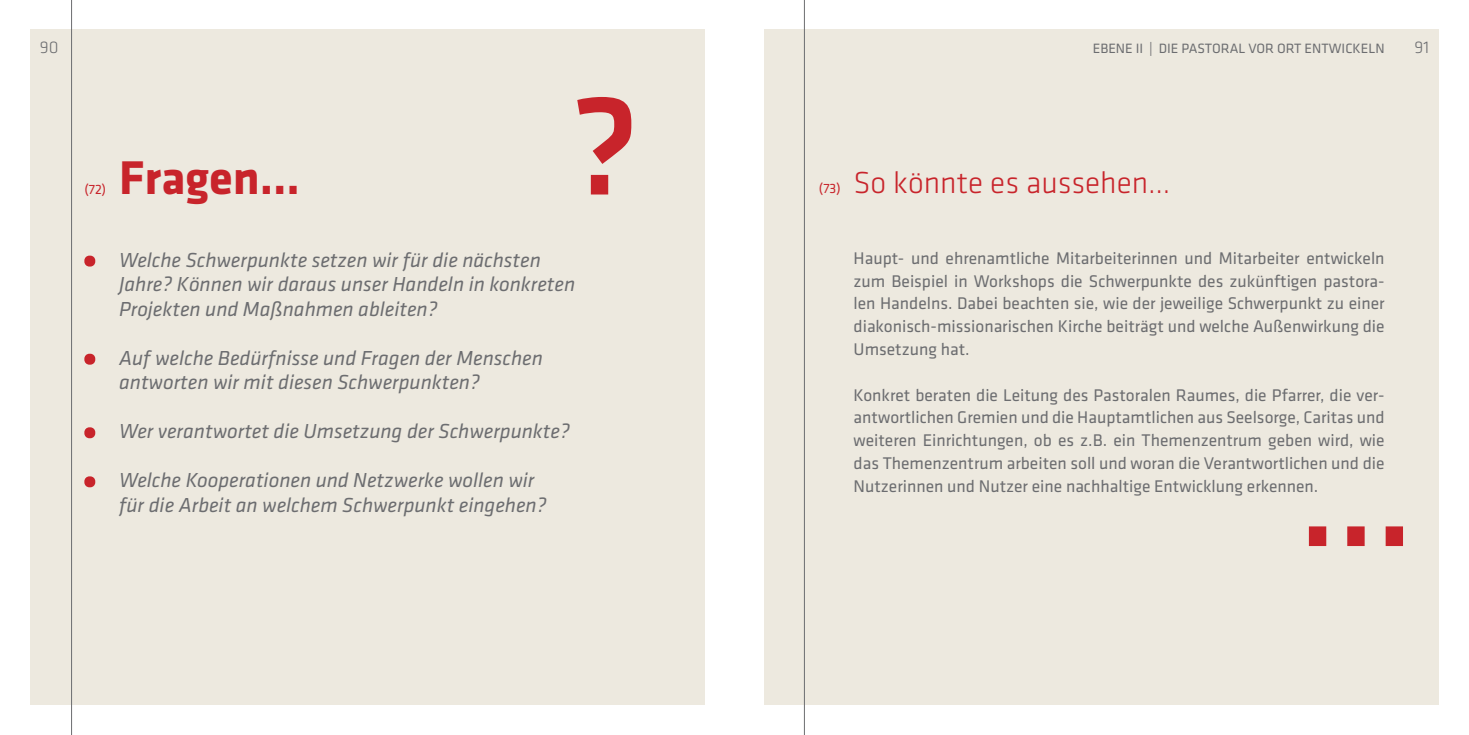
<style>
.page{position:relative;width:1469px;height:735px;background:#fff}
.page>*{position:absolute;margin:0;border:0;box-sizing:border-box;transform-origin:0 0}
.t1{font:500 140px "Klavika Basic";color:#c8242b}
.t2{font:700 49px "Klavika Basic";color:#c8242b}
.t3{font:300 31.5px "Klavika Basic";color:#c8242b}
.t4{font:italic 21px/24.5px "Klavika Basic";color:#6c6d70}
.t5{font:17.5px/22.8px "Klavika Basic";color:#6c6d70;text-align:justify}
.t6{font:300 17.5px "Klavika Basic";color:#6c6d70}
.t7{font:14px "Klavika Basic";color:#6c6d70}
.t8{font:14px "Klavika Basic";color:#c8242b}
</style>
<div class="page">
<div style="left:764px;top:30px;width:675px;height:674px;background:#ede9df"></div>
<div style="left:30px;top:30px;width:674px;height:674px;background:#ede9df"></div>
<div style="left:84px;top:255px;width:11px;height:11px;background:#c8242b;border-radius:5px"></div>
<div style="left:84px;top:353px;width:11px;height:11px;background:#c8242b;border-radius:5px"></div>
<div style="left:84px;top:427px;width:11px;height:11px;background:#c8242b;border-radius:5px"></div>
<div style="left:84px;top:476px;width:11px;height:11px;background:#c8242b;border-radius:5px"></div>
<svg style="left:1308px;top:526px;width:94px;height:19px"></svg>
<hr style="left:71px;top:0;width:1px;height:734px;background:#6c6d70">
<hr style="left:804px;top:0;width:1px;height:734px;background:#6c6d70">
<p class="t6" style="left:40px;top:36px;width:20px">90</p>
<p class="t7" style="left:1092px;top:39px;width:293px">EBENE II | DIE PASTORAL VOR ORT ENTWICKELN</p>
<p class="t6" style="left:1414px;top:36px;width:16px">91</p>
<p class="t8" style="left:84px;top:180px;width:23px">(72)</p>
<h2 class="t2" style="left:119px;top:142px;width:182px">Fragen...</h2>
<h1 class="t1" style="left:570px;top:53px;width:70px">?</h1>
<p class="t4" style="left:119px;top:247px;width:457px">Welche Schwerpunkte setzen wir für die nächsten<br>Jahre? Können wir daraus unser Handeln in konkreten<br>Projekten und Maßnahmen ableiten?</p>
<p class="t4" style="left:119px;top:345px;width:425px">Auf welche Bedürfnisse und Fragen der Menschen antworten wir mit diesen Schwerpunkten?</p>
<p class="t4" style="left:119px;top:418px;width:452px">Wer verantwortet die Umsetzung der Schwerpunkte?</p>
<p class="t4" style="left:119px;top:467px;width:429px">Welche Kooperationen und Netzwerke wollen wir für die Arbeit an welchem Schwerpunkt eingehen?</p>
<p class="t8" style="left:819px;top:179px;width:23px">(73)</p>
<h3 class="t3" style="left:853px;top:163px;width:318px">So könnte es aussehen…</h3>
<p class="t5" style="left:853px;top:246px;width:532px">Haupt- und ehrenamtliche Mitarbeiterinnen und Mitarbeiter entwickeln zum Beispiel in Workshops die Schwerpunkte des zukünftigen pastora&shy;len Handelns. Dabei beachten sie, wie der jeweilige Schwerpunkt zu einer diakonisch-missionarischen Kirche beiträgt und welche Außenwirkung die Umsetzung hat.</p>
<p class="t5" style="left:853px;top:382px;width:532px">Konkret beraten die Leitung des Pastoralen Raumes, die Pfarrer, die ver&shy;antwortlichen Gremien und die Hauptamtlichen aus Seelsorge, Caritas und weiteren Einrichtungen, ob es z.B. ein Themenzentrum geben wird, wie das Themenzentrum arbeiten soll und woran die Verantwortlichen und die Nutzerinnen und Nutzer eine nachhaltige Entwicklung erkennen.</p>
</div>
